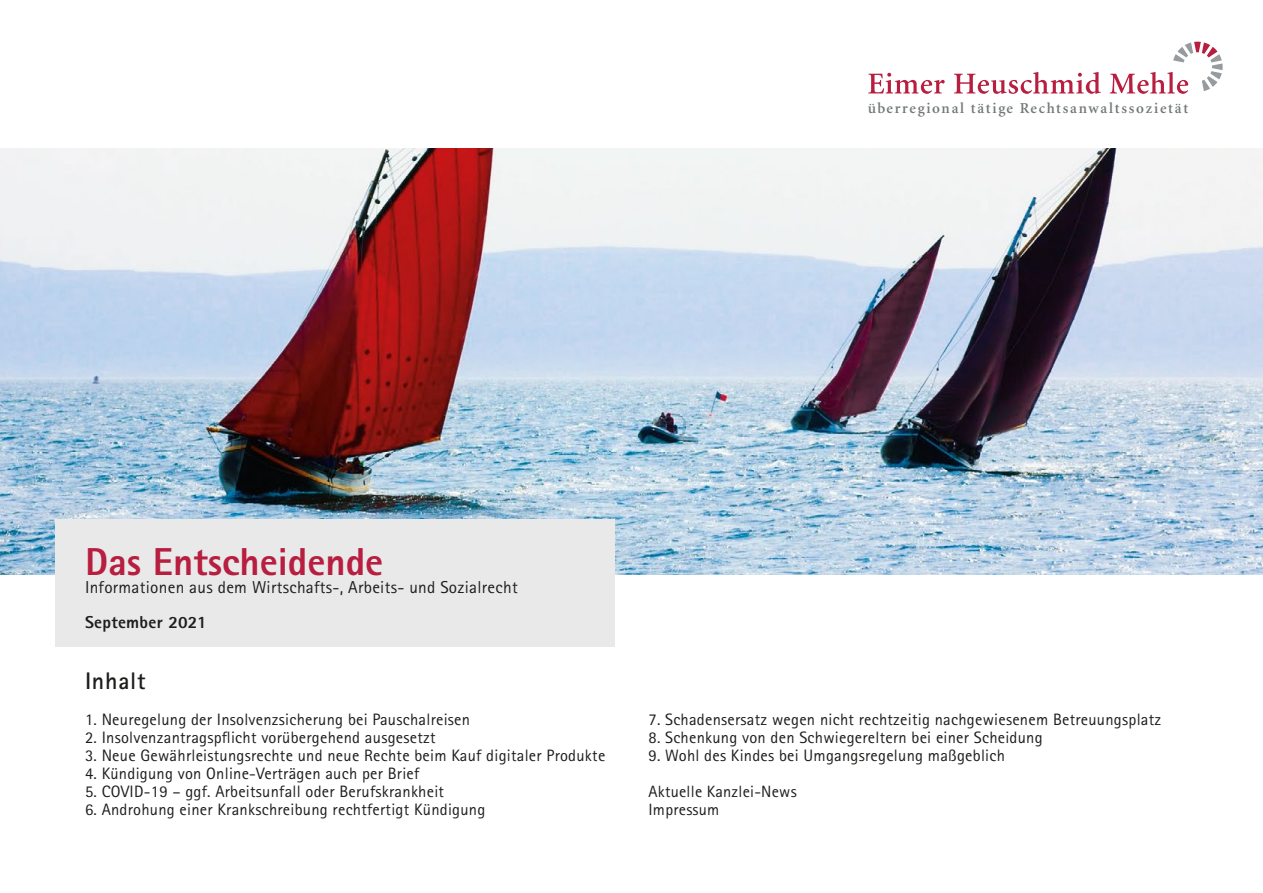
<style>
.page{position:relative;width:1263px;height:893px;background:#fff}
.page>*{position:absolute;margin:0;border:0;box-sizing:border-box;transform-origin:0 0}
.t1{font:800 39px "Rotis Sans Serif Std";color:#b71e3f}
.t2{font:700 24px "Rotis Sans Serif Std";letter-spacing:.03em;color:#1d1d1b}
.t3{font:17.25px "Rotis Sans Serif Std";letter-spacing:.015em;color:#1d1d1b}
.t4{font:800 17.25px "Rotis Sans Serif Std";letter-spacing:.015em;color:#1d1d1b}
.t5{font:16.5px "Rotis Sans Serif Std";letter-spacing:.015em;color:#1d1d1b}
.t6{font:16.35px/18px "Rotis Sans Serif Std";letter-spacing:.015em;color:#1d1d1b}
.t7{font:600 15.15px "Minion";letter-spacing:.115em;color:#727777}
</style>
<div class="page">
<img style="left:0;top:149px;width:1263px;height:425px">
<svg style="left:868px;top:73px;width:77px;height:21px"></svg>
<svg style="left:954px;top:72px;width:147px;height:22px"></svg>
<svg style="left:1110px;top:42px;width:113px;height:52px"></svg>
<div style="left:55px;top:519px;width:559px;height:128px;background:#e9e9e9"></div>
<p class="t7" style="left:868px;top:100px;width:322px">überregional tätige Rechtsanwaltssozietät</p>
<h1 class="t1" style="left:85px;top:537px;width:300px">Das Entscheidende</h1>
<p class="t3" style="left:85px;top:577px;width:434px">Informationen aus dem Wirtschafts-, Arbeits- und Sozialrecht</p>
<p class="t4" style="left:85px;top:611px;width:123px">September 2021</p>
<h2 class="t2" style="left:85px;top:666px;width:62px">Inhalt</h2>
<p class="t5" style="left:85px;top:710px;width:387px">1. Neuregelung der Insolvenzsicherung bei Pauschalreisen</p>
<p class="t5" style="left:85px;top:728px;width:352px">2. Insolvenzantragspflicht vorübergehend ausgesetzt</p>
<p class="t5" style="left:85px;top:746px;width:522px">3. Neue Gewährleistungsrechte und neue Rechte beim Kauf digitaler Produkte</p>
<p class="t5" style="left:85px;top:764px;width:336px">4. Kündigung von Online-Verträgen auch per Brief</p>
<p class="t5" style="left:85px;top:782px;width:361px">5. COVID-19 – ggf. Arbeitsunfall oder Berufskrankheit</p>
<p class="t5" style="left:85px;top:800px;width:402px">6. Androhung einer Krankschreibung rechtfertigt Kündigung</p>
<p class="t5" style="left:648px;top:710px;width:514px">7. Schadensersatz wegen nicht rechtzeitig nachgewiesenem Betreuungsplatz</p>
<p class="t5" style="left:648px;top:728px;width:396px">8. Schenkung von den Schwiegereltern bei einer Scheidung</p>
<p class="t5" style="left:648px;top:746px;width:358px">9. Wohl des Kindes bei Umgangsregelung maßgeblich</p>
<p class="t6" style="left:648px;top:783px;width:150px">Aktuelle Kanzlei-News<br>Impressum</p>
</div>
